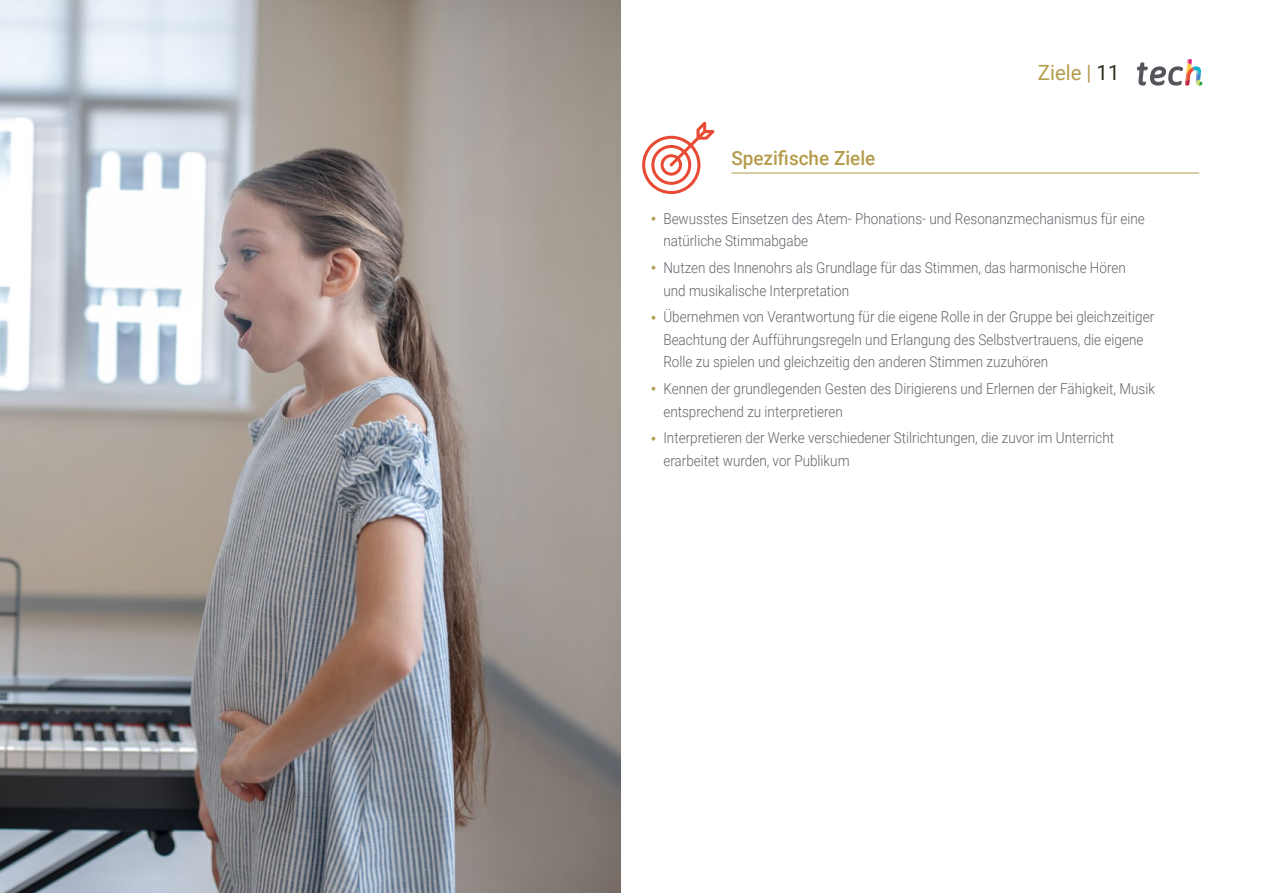
<style>
.page{position:relative;width:1263px;height:893px;background:#fff}
.page>*{position:absolute;margin:0;border:0;box-sizing:border-box;transform-origin:0 0}
.t1{font:21px "Roboto";color:#b49c4b}
.t2{font:500 19.5px "Roboto";color:#b49c4b}
.t3{font:300 15px/22.5px "Roboto";color:#61646a;scale:.9 1}
.s1{color:#312e20}
</style>
<div class="page">
<hr style="left:731px;top:173px;width:468px;height:1px;background:#b49c4b">
<svg style="left:642px;top:122px;width:72px;height:72px"></svg>
<img style="left:0;top:0;width:621px;height:893px">
<svg style="left:1137px;top:59px;width:65px;height:27px"></svg>
<h2 class="t2" style="left:731px;top:144px;width:145px">Spezifische Ziele</h2>
<h1 class="t1" style="left:1038px;top:57px;width:83px">Ziele | <span class="s1">11</span></h1>
<p class="t3" style="left:663px;top:207px;width:536px">Bewusstes Einsetzen des Atem- Phonations- und Resonanzmechanismus für eine natürliche Stimmabgabe</p>
<p class="t3" style="left:663px;top:256px;width:515px">Nutzen des Innenohrs als Grundlage für das Stimmen, das harmonische Hören und musikalische Interpretation</p>
<p class="t3" style="left:663px;top:305px;width:547px">Übernehmen von Verantwortung für die eigene Rolle in der Gruppe bei gleichzeitiger<br>Beachtung der Aufführungsregeln und Erlangung des Selbstvertrauens, die eigene<br>Rolle zu spielen und gleichzeitig den anderen Stimmen zuzuhören</p>
<p class="t3" style="left:663px;top:377px;width:548px">Kennen der grundlegenden Gesten des Dirigierens und Erlernen der Fähigkeit, Musik entsprechend zu interpretieren</p>
<p class="t3" style="left:663px;top:426px;width:502px">Interpretieren der Werke verschiedener Stilrichtungen, die zuvor im Unterricht erarbeitet wurden, vor Publikum</p>
</div>
